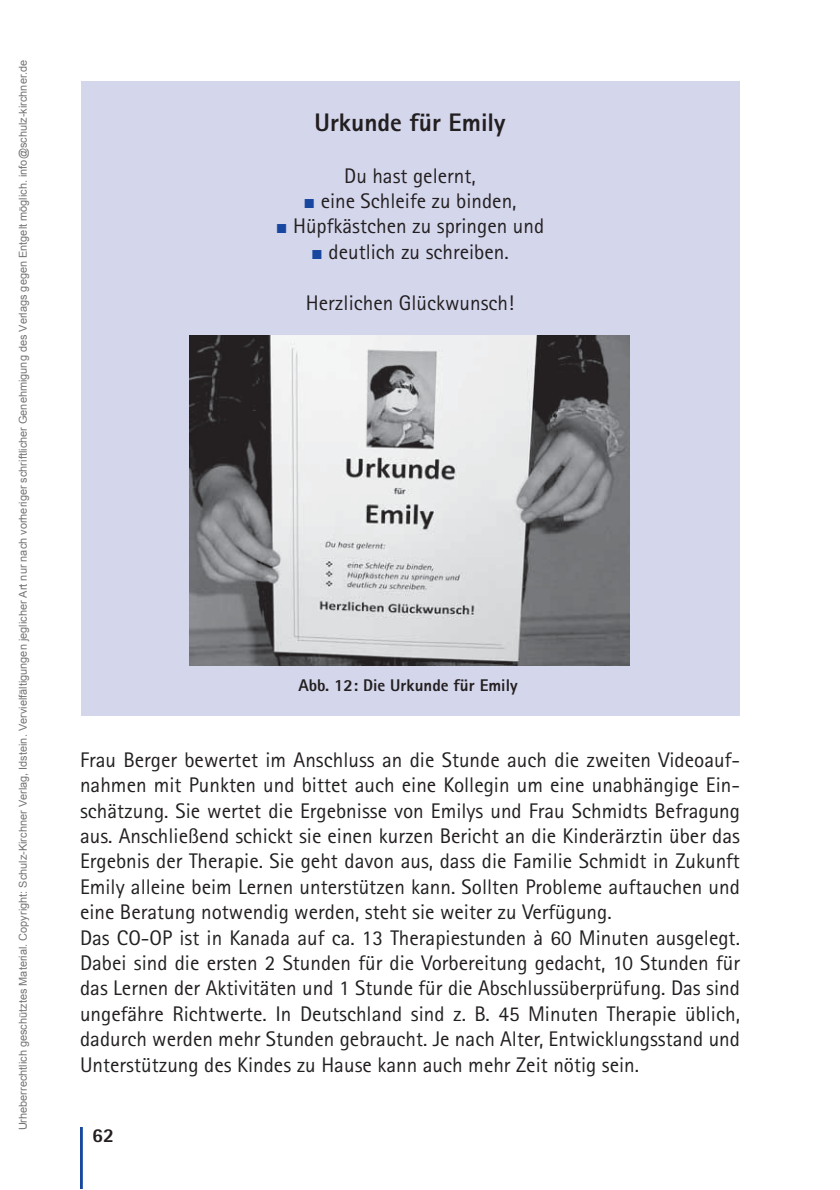
<style>
.page{position:relative;width:840px;height:1190px;background:#fff}
.page>*{position:absolute;margin:0;border:0;box-sizing:border-box;transform-origin:0 0}
.t1{font:800 25.4px "Rotis Sans Serif";color:#231f20}
.t2{font:21.2px/25.4px "Rotis Sans Serif";color:#231f20}
.t3{font:800 19.8px "Rotis Sans Serif";color:#231f20}
.t4{font:800 17px "Rotis Sans Serif";color:#231f20}
.t5{font:11px "Arial";color:rgb(0 0 0/.55)}
.s1{font-family:"European Pi Three";color:#17479e}
</style>
<div class="page">
<hr style="left:80px;top:1127px;width:3px;height:62px;background:#17479e">
<div style="left:81px;top:81px;width:659px;height:635px;background:#d4d6ec"></div>
<img style="left:189px;top:335px;width:441px;height:330px">
<p class="t5" style="left:16px;top:1130px;width:1072px;rotate:-90deg">Urheberrechtlich geschütztes Material. Copyright: Schulz-Kirchner Verlag, Idstein. Vervielfältigungen jeglicher Art nur nach vorheriger schriftlicher Genehmigung des Verlags gegen Entgelt möglich. info@schulz-kirchner.de</p>
<p class="t1" style="left:315px;top:114px;width:192px">Urkunde für Emily</p>
<p class="t2" style="left:344px;top:165px;width:133px">Du hast gelernt,</p>
<p class="t2" style="left:303px;top:190px;width:215px"><span class="s1">-</span> eine Schleife zu binden,</p>
<p class="t2" style="left:276px;top:216px;width:270px"><span class="s1">-</span> Hüpfkästchen zu springen und</p>
<p class="t2" style="left:311px;top:241px;width:199px"><span class="s1">-</span> deutlich zu schreiben.</p>
<p class="t2" style="left:306px;top:292px;width:210px">Herzlichen Glückwunsch!</p>
<p class="t4" style="left:298px;top:679px;width:221px">Abb. 12: Die Urkunde für Emily</p>
<p class="t2" style="left:80px;top:749px;width:662px">Frau Berger bewertet im Anschluss an die Stunde auch die zweiten Videoauf&shy;nahmen mit Punkten und bittet auch eine Kollegin um eine unabhängige Ein&shy;schätzung. Sie wertet die Ergebnisse von Emilys und Frau Schmidts Befragung aus. Anschließend schickt sie einen kurzen Bericht an die Kinderärztin über das Ergebnis der Therapie. Sie geht davon aus, dass die Familie Schmidt in Zukunft Emily alleine beim Lernen unterstützen kann. Sollten Probleme auftauchen und eine Beratung notwendig werden, steht sie weiter zu Verfügung.<br>Das CO-OP ist in Kanada auf ca. 13 Therapiestunden à 60 Minuten ausgelegt.<br>Dabei sind die ersten 2 Stunden für die Vorbereitung gedacht, 10 Stunden für das Lernen der Aktivitäten und 1 Stunde für die Abschlussüberprüfung. Das sind ungefähre Richtwerte. In Deutschland sind z. B. 45 Minuten Therapie üblich, dadurch werden mehr Stunden gebraucht. Je nach Alter, Entwicklungsstand und Unterstützung des Kindes zu Hause kann auch mehr Zeit nötig sein.</p>
<p class="t3" style="left:92px;top:1129px;width:23px">62</p>
</div>
